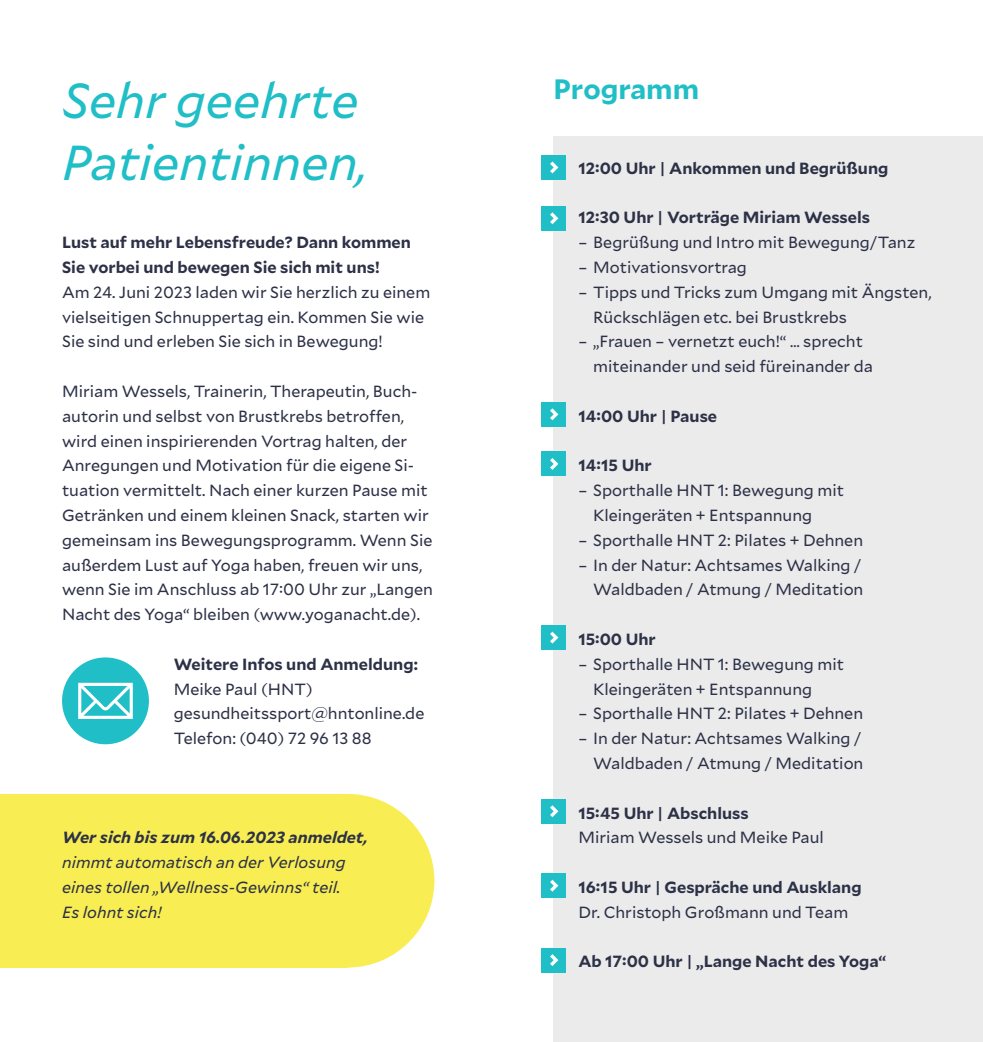
<style>
.page{position:relative;width:983px;height:1042px;background:#fff}
.page>*{position:absolute;margin:0;border:0;box-sizing:border-box;transform-origin:0 0}
.t1{font:italic 49px/61.9px "Mallory";color:#20bec6}
.t2{font:700 28px "Mallory";color:#20bec6}
.t3{font:16.1px/24.8px "Mallory";color:#2d3146}
.t4{font:700 16.1px/24.8px "Mallory";color:#2d3146}
.t5{font:italic 16.1px/24.8px "Mallory";color:#2d3146}
.t6{font:italic 700 16.1px "Mallory";color:#2d3146}
</style>
<div class="page">
<div style="left:0;top:794px;width:347px;height:173px;background:#f8ee53"></div>
<div style="left:260px;top:794px;width:174px;height:173px;background:#f8ee53;border-radius:50%"></div>
<div style="left:553px;top:136px;width:429px;height:906px;background:#ebebec"></div>
<div style="left:541px;top:155px;width:25px;height:25px;background:#20bec6"></div>
<svg style="left:550px;top:161px;width:8px;height:12px"></svg>
<div style="left:541px;top:206px;width:25px;height:25px;background:#20bec6"></div>
<svg style="left:550px;top:212px;width:8px;height:12px"></svg>
<div style="left:541px;top:402px;width:25px;height:25px;background:#20bec6"></div>
<svg style="left:550px;top:408px;width:8px;height:12px"></svg>
<div style="left:541px;top:451px;width:25px;height:25px;background:#20bec6"></div>
<svg style="left:550px;top:458px;width:8px;height:12px"></svg>
<div style="left:541px;top:625px;width:25px;height:25px;background:#20bec6"></div>
<svg style="left:550px;top:631px;width:8px;height:12px"></svg>
<div style="left:541px;top:799px;width:25px;height:24px;background:#20bec6"></div>
<svg style="left:550px;top:805px;width:8px;height:12px"></svg>
<div style="left:541px;top:873px;width:25px;height:25px;background:#20bec6"></div>
<svg style="left:550px;top:879px;width:8px;height:12px"></svg>
<div style="left:541px;top:947px;width:25px;height:25px;background:#20bec6"></div>
<svg style="left:550px;top:954px;width:8px;height:12px"></svg>
<div style="left:62px;top:657px;width:87px;height:87px;background:#20bec6;border-radius:50%"></div>
<svg style="left:78px;top:683px;width:55px;height:36px"></svg>
<h1 class="t1" style="left:62px;top:67px;width:307px">Sehr geehrte<br>Patientinnen,</h1>
<p class="t4" style="left:62px;top:229px;width:350px">Lust auf mehr Lebensfreude? Dann kommen<br>Sie vorbei und bewegen Sie sich mit uns!</p>
<p class="t3" style="left:62px;top:279px;width:369px">Am 24. Juni 2023 laden wir Sie herzlich zu einem vielseitigen Schnuppertag ein. Kommen Sie wie<br>Sie sind und erleben Sie sich in Bewegung!</p>
<p class="t3" style="left:62px;top:378px;width:372px">Miriam Wessels, Trainerin, Therapeutin, Buch&shy;autorin und selbst von Brustkrebs betroffen, wird einen inspirierenden Vortrag halten, der Anregungen und Motivation für die eigene Si&shy;tuation vermittelt. Nach einer kurzen Pause mit Getränken und einem kleinen Snack, starten wir gemeinsam ins Bewegungsprogramm. Wenn Sie außerdem Lust auf Yoga haben, freuen wir uns, wenn Sie im Anschluss ab 17:00 Uhr zur „Langen Nacht des Yoga“ bleiben (www.yoganacht.de).</p>
<p class="t4" style="left:174px;top:650px;width:245px">Weitere Infos und Anmeldung:</p>
<p class="t3" style="left:174px;top:675px;width:252px">Meike Paul (HNT) gesundheitssport@hntonline.de<br>Telefon: (040) 72 96 13 88</p>
<p class="t6" style="left:62px;top:825px;width:307px">Wer sich bis zum 16.06.2023 anmeldet,</p>
<p class="t5" style="left:62px;top:849px;width:285px">nimmt automatisch an der Verlosung eines tollen „Wellness-Gewinns“ teil.<br>Es lohnt sich!</p>
<h2 class="t2" style="left:553px;top:68px;width:147px">Programm</h2>
<p class="t4" style="left:578px;top:154px;width:311px">12:00 Uhr | Ankommen und Begrüßung</p>
<p class="t4" style="left:578px;top:204px;width:293px">12:30 Uhr | Vorträge Miriam Wessels</p>
<p class="t3" style="left:578px;top:229px;width:338px">– Begrüßung und Intro mit Bewegung/Tanz</p>
<p class="t3" style="left:578px;top:254px;width:170px">– Motivationsvortrag</p>
<p class="t3" style="left:593px;top:279px;width:340px;text-indent:-15px">– Tipps und Tricks zum Umgang mit Ängsten,<br>Rückschlägen etc. bei Brustkrebs</p>
<p class="t3" style="left:593px;top:328px;width:281px;text-indent:-15px">– „Frauen – vernetzt euch!“ … sprecht miteinander und seid füreinander da</p>
<p class="t4" style="left:578px;top:402px;width:140px">14:00 Uhr | Pause</p>
<p class="t4" style="left:578px;top:452px;width:75px">14:15 Uhr</p>
<p class="t3" style="left:593px;top:477px;width:252px;text-indent:-15px">– Sporthalle HNT 1: Bewegung mit<br>Kleingeräten + Entspannung</p>
<p class="t3" style="left:578px;top:527px;width:286px">– Sporthalle HNT 2: Pilates + Dehnen</p>
<p class="t3" style="left:578px;top:551px;width:286px;text-align:right">– In der Natur: Achtsames Walking /<br>Waldbaden / Atmung / Meditation</p>
<p class="t4" style="left:578px;top:626px;width:79px">15:00 Uhr</p>
<p class="t3" style="left:593px;top:651px;width:252px;text-indent:-15px">– Sporthalle HNT 1: Bewegung mit<br>Kleingeräten + Entspannung</p>
<p class="t3" style="left:578px;top:700px;width:286px">– Sporthalle HNT 2: Pilates + Dehnen</p>
<p class="t3" style="left:578px;top:725px;width:286px;text-align:right">– In der Natur: Achtsames Walking /<br>Waldbaden / Atmung / Meditation</p>
<p class="t4" style="left:578px;top:799px;width:172px">15:45 Uhr | Abschluss</p>
<p class="t3" style="left:578px;top:824px;width:247px">Miriam Wessels und Meike Paul</p>
<p class="t4" style="left:578px;top:874px;width:285px">16:15 Uhr | Gespräche und Ausklang</p>
<p class="t3" style="left:578px;top:899px;width:271px">Dr. Christoph Großmann und Team</p>
<p class="t4" style="left:578px;top:948px;width:309px">Ab 17:00 Uhr | „Lange Nacht des Yoga“</p>
</div>
